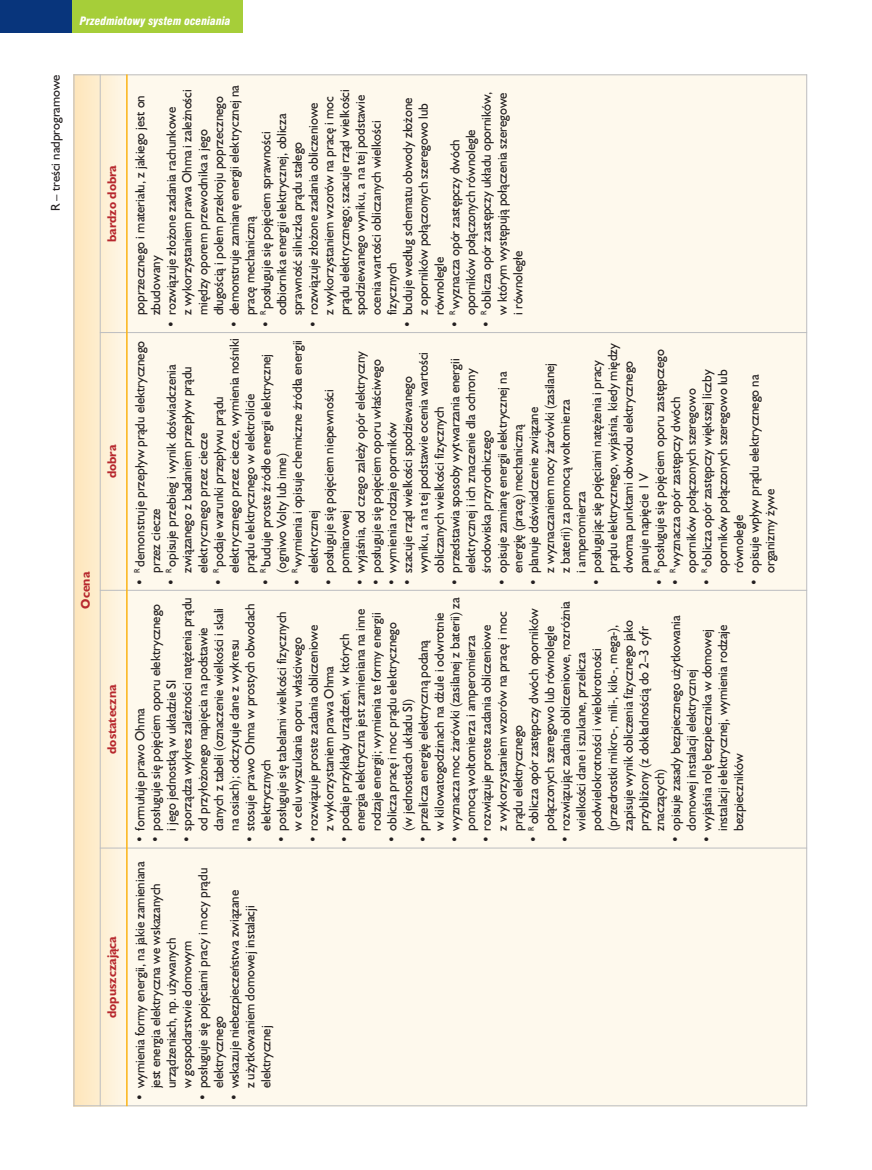
<style>
.page{position:relative;width:872px;height:1170px;background:#fff}
.page>*{position:absolute;margin:0;border:0;box-sizing:border-box;transform-origin:0 0}
.t1{font:13.5px/15.8px "Humanist 521 PL";color:#231f20;scale:.95 1}
.t2{font:700 12.75px "Humanist 521 PL";color:#b7282e}
.t3{font:12.75px "Humanist 521 PL";color:#231f20}
.t4{font:italic 900 condensed 11.25px "Swiss 721 PL";color:#fff}
</style>
<div class="page">
<div style="left:0;top:0;width:78px;height:33px;background:#08357c"></div>
<div style="left:72px;top:0;width:171px;height:33px;background:#a6ce39"></div>
<svg style="left:75px;top:75px;width:51px;height:1030px;background:#fdeed0"></svg>
<div style="left:127px;top:848px;width:680px;height:258px;background:#fef9ed"></div>
<div style="left:127px;top:590px;width:680px;height:258px;background:#fef9ed"></div>
<div style="left:127px;top:332px;width:680px;height:258px;background:#fef9ed"></div>
<div style="left:127px;top:74px;width:680px;height:258px;background:#fef9ed"></div>
<hr style="left:74px;top:1105px;width:733px;height:1px;background:#bcbdc0">
<hr style="left:100px;top:847px;width:707px;height:1px;background:#bcbdc0">
<hr style="left:100px;top:590px;width:707px;height:1px;background:#bcbdc0">
<hr style="left:100px;top:332px;width:707px;height:1px;background:#bcbdc0">
<hr style="left:74px;top:74px;width:733px;height:1px;background:#bcbdc0">
<hr style="left:74px;top:74px;width:1px;height:1032px;background:#bcbdc0">
<hr style="left:100px;top:74px;width:1px;height:1032px;background:#bcbdc0">
<hr style="left:126px;top:74px;width:2px;height:1032px;background:#fbb416">
<hr style="left:806px;top:74px;width:1px;height:1032px;background:#bcbdc0">
<p class="t4" style="left:80px;top:16px;width:152px">Przedmiotowy system oceniania</p>
<p class="t3" style="left:51px;top:211px;width:138px;rotate:-90deg">R – treÊci nadprogramowe</p>
<p class="t2" style="left:81px;top:608px;width:38px;rotate:-90deg">Ocena</p>
<p class="t2" style="left:108px;top:242px;width:79px;rotate:-90deg">bardzo dobra</p>
<p class="t2" style="left:108px;top:478px;width:35px;rotate:-90deg">dobra</p>
<p class="t2" style="left:108px;top:753px;width:71px;rotate:-90deg">dostateczna</p>
<p class="t2" style="left:108px;top:1017px;width:83px;rotate:-90deg">dopuszczajàca</p>
<p class="t1" style="left:133px;top:315px;width:233px;rotate:-90deg">poprzecznego i materiału, z jakiego jest on zbudowany</p>
<p class="t1" style="left:165px;top:315px;width:239px;text-indent:-13px;rotate:-90deg">• rozwiàzuje zło˝one zadania rachunkowe<br>z wykorzystaniem prawa Ohma i zale˝noÊci mi´dzy oporem przewodnika a jego długoÊcià i polem przekroju poprzecznego</p>
<p class="t1" style="left:228px;top:315px;width:244px;text-indent:-13px;rotate:-90deg">• demonstruje zamian´ energii elektrycznej na prac´ mechanicznà</p>
<p class="t1" style="left:307px;top:315px;width:239px;text-indent:-13px;rotate:-90deg">• rozwiàzuje zło˝one zadania obliczeniowe<br>z wykorzystaniem wzorów na prac´ i moc pràdu elektrycznego; szacuje rzàd wielkoÊci spodziewanego wyniku, a na tej podstawie ocenia wartoÊci obliczanych wielkoÊci fizycznych</p>
<p class="t1" style="left:401px;top:315px;width:230px;text-indent:-13px;rotate:-90deg">• buduje według schematu obwody zło˝one z oporników połàczonych szeregowo lub równolegle</p>
<p class="t1" style="left:480px;top:315px;width:236px;text-align:justify;text-indent:-13px;rotate:-90deg">• <sup>R</sup> oblicza opór zast´pczy układu oporników, w którym wyst´pujà połàczenia szeregowe i równoległe</p>
<p class="t1" style="left:259px;top:315px;width:214px;text-indent:-13px;rotate:-90deg">• <sup>R</sup> posługuje si´ poj´ciem sprawnoÊci odbiornika energii elektrycznej, oblicza sprawnoÊç silniczka pràdu stałego</p>
<p class="t1" style="left:448px;top:315px;width:197px;text-indent:-13px;rotate:-90deg">• <sup>R</sup> wyznacza opór zast´pczy dwóch oporników połàczonych równolegle</p>
<p class="t1" style="left:212px;top:573px;width:249px;text-indent:-13px;rotate:-90deg">• <sup>R</sup> podaje warunki przepływu pràdu elektrycznego przez ciecze, wymienia noÊniki pràdu elektrycznego w elektrolicie</p>
<p class="t1" style="left:291px;top:573px;width:247px;text-indent:-13px;rotate:-90deg">• <sup>R</sup> wymienia i opisuje chemiczne êródła energii elektrycznej</p>
<p class="t1" style="left:133px;top:573px;width:246px;text-indent:-13px;rotate:-90deg">• <sup>R</sup> demonstruje przepływ pràdu elektrycznego przez ciecze</p>
<p class="t1" style="left:590px;top:573px;width:243px;text-indent:-13px;rotate:-90deg">• posługujàc si´ poj´ciami nat´˝enia i pracy pràdu elektrycznego, wyjaÊnia, kiedy mi´dzy dwoma punktami obwodu elektrycznego panuje napi´cie 1 V</p>
<p class="t1" style="left:653px;top:585px;width:250px;rotate:-90deg">• <sup>R</sup> posługuje si´ poj´ciem oporu zast´pczego</p>
<p class="t1" style="left:354px;top:585px;width:249px;rotate:-90deg">• wyjaÊnia, od czego zale˝y opór elektryczny</p>
<p class="t1" style="left:370px;top:585px;width:240px;rotate:-90deg">• posługuje si´ poj´ciem oporu właÊciwego</p>
<p class="t1" style="left:401px;top:573px;width:234px;text-indent:-13px;rotate:-90deg">• szacuje rzàd wielkoÊci spodziewanego wyniku, a na tej podstawie ocenia wartoÊci obliczanych wielkoÊci fizycznych</p>
<p class="t1" style="left:448px;top:573px;width:227px;text-indent:-13px;rotate:-90deg">• przedstawia sposoby wytwarzania energii elektrycznej i ich znaczenie dla ochrony<br>Êrodowiska przyrodniczego</p>
<p class="t1" style="left:259px;top:573px;width:232px;text-indent:-13px;rotate:-90deg">• <sup>R</sup> buduje proste êródło energii elektrycznej (ogniwo Volty lub inne)</p>
<p class="t1" style="left:496px;top:573px;width:213px;text-indent:-13px;rotate:-90deg">• opisuje zamian´ energii elektrycznej na energi´ (prac´) mechanicznà</p>
<p class="t1" style="left:527px;top:573px;width:222px;text-indent:-13px;rotate:-90deg">• planuje doÊwiadczenie zwiàzane<br>z wyznaczaniem mocy ˝arówki (zasilanej z baterii) za pomocà woltomierza<br>i amperomierza</p>
<p class="t1" style="left:165px;top:573px;width:221px;text-indent:-13px;rotate:-90deg">• <sup>R</sup> opisuje przebieg i wynik doÊwiadczenia zwiàzanego z badaniem przepływ pràdu elektrycznego przez ciecze</p>
<p class="t1" style="left:700px;top:573px;width:215px;text-align:justify;text-indent:-13px;rotate:-90deg">• <sup>R</sup> oblicza opór zast´pczy wi´kszej liczby oporników połàczonych szeregowo lub równolegle</p>
<p class="t1" style="left:748px;top:573px;width:210px;text-indent:-13px;rotate:-90deg">• opisuje wpływ pràdu elektrycznego na organizmy ˝ywe</p>
<p class="t1" style="left:669px;top:573px;width:196px;text-indent:-13px;rotate:-90deg">• <sup>R</sup> wyznacza opór zast´pczy dwóch oporników połàczonych szeregowo</p>
<p class="t1" style="left:322px;top:573px;width:195px;text-indent:-13px;rotate:-90deg">• posługuje si´ poj´ciem niepewnoÊci pomiarowej</p>
<p class="t1" style="left:385px;top:585px;width:174px;rotate:-90deg">• wymienia rodzaje oporników</p>
<p class="t1" style="left:448px;top:830px;width:247px;text-indent:-13px;rotate:-90deg">• wyznacza moc ˝arówki (zasilanej z baterii) za pomocà woltomierza i amperomierza</p>
<p class="t1" style="left:149px;top:830px;width:240px;text-indent:-13px;rotate:-90deg">• posługuje si´ poj´ciem oporu elektrycznego i jego jednostkà w układzie SI</p>
<p class="t1" style="left:181px;top:830px;width:247px;text-indent:-13px;rotate:-90deg">• sporzàdza wykres zale˝noÊci nat´˝enia pràdu od przyło˝onego napi´cia na podstawie danych z tabeli (oznaczenie wielkoÊci i skali na osiach); odczytuje dane z wykresu</p>
<p class="t1" style="left:244px;top:830px;width:240px;text-indent:-13px;rotate:-90deg">• stosuje prawo Ohma w prostych obwodach elektrycznych</p>
<p class="t1" style="left:275px;top:830px;width:232px;text-indent:-13px;rotate:-90deg">• posługuje si´ tabelami wielkoÊci fizycznych w celu wyszukania oporu właÊciwego</p>
<p class="t1" style="left:480px;top:830px;width:232px;text-indent:-13px;rotate:-90deg">• rozwiàzuje proste zadania obliczeniowe<br>z wykorzystaniem wzorów na prac´ i moc pràdu elektrycznego</p>
<p class="t1" style="left:527px;top:843px;width:249px;text-align:center;rotate:-90deg">• <sup>R</sup> oblicza opór zast´pczy dwóch oporników połàczonych szeregowo lub równolegle</p>
<p class="t1" style="left:559px;top:830px;width:243px;text-indent:-13px;rotate:-90deg">• rozwiàzujàc zadania obliczeniowe, rozró˝nia wielkoÊci dane i szukane, przelicza podwielokrotnoÊci i wielokrotnoÊci (przedrostki mikro-, mili-, kilo-, mega-), zapisuje wynik obliczenia fizycznego jako przybli˝ony (z dokładnoÊcià do 2–3 cyfr znaczàcych)</p>
<p class="t1" style="left:338px;top:830px;width:235px;text-indent:-13px;rotate:-90deg">• podaje przykłady urzàdzeƒ, w których energia elektryczna jest zamieniana na inne rodzaje energii; wymienia te formy energii</p>
<p class="t1" style="left:385px;top:830px;width:221px;text-indent:-13px;rotate:-90deg">• oblicza prac´ i moc pràdu elektrycznego (w jednostkach układu SI)</p>
<p class="t1" style="left:417px;top:830px;width:231px;text-indent:-13px;rotate:-90deg">• przelicza energi´ elektrycznà podanà<br>w kilowatogodzinach na d˝ule i odwrotnie</p>
<p class="t1" style="left:669px;top:830px;width:228px;text-indent:-13px;rotate:-90deg">• opisuje zasady bezpiecznego u˝ytkowania domowej instalacji elektrycznej</p>
<p class="t1" style="left:700px;top:830px;width:218px;text-indent:-13px;rotate:-90deg">• wyjaÊnia rol´ bezpiecznika w domowej instalacji elektrycznej, wymienia rodzaje bezpieczników</p>
<p class="t1" style="left:307px;top:830px;width:218px;text-indent:-13px;rotate:-90deg">• rozwiàzuje proste zadania obliczeniowe z wykorzystaniem prawa Ohma</p>
<p class="t1" style="left:133px;top:843px;width:144px;rotate:-90deg">• formułuje prawo Ohma</p>
<p class="t1" style="left:133px;top:1088px;width:240px;text-indent:-13px;rotate:-90deg">• wymienia formy energii, na jakie zamieniana jest energia elektryczna we wskazanych urzàdzeniach, np. u˝ywanych<br>w gospodarstwie domowym</p>
<p class="t1" style="left:196px;top:1088px;width:233px;text-indent:-13px;rotate:-90deg">• posługuje si´ poj´ciami pracy i mocy pràdu elektrycznego</p>
<p class="t1" style="left:228px;top:1088px;width:210px;text-indent:-13px;rotate:-90deg">• wskazuje niebezpieczeƒstwa zwiàzane z u˝ytkowaniem domowej instalacji elektrycznej</p>
</div>
